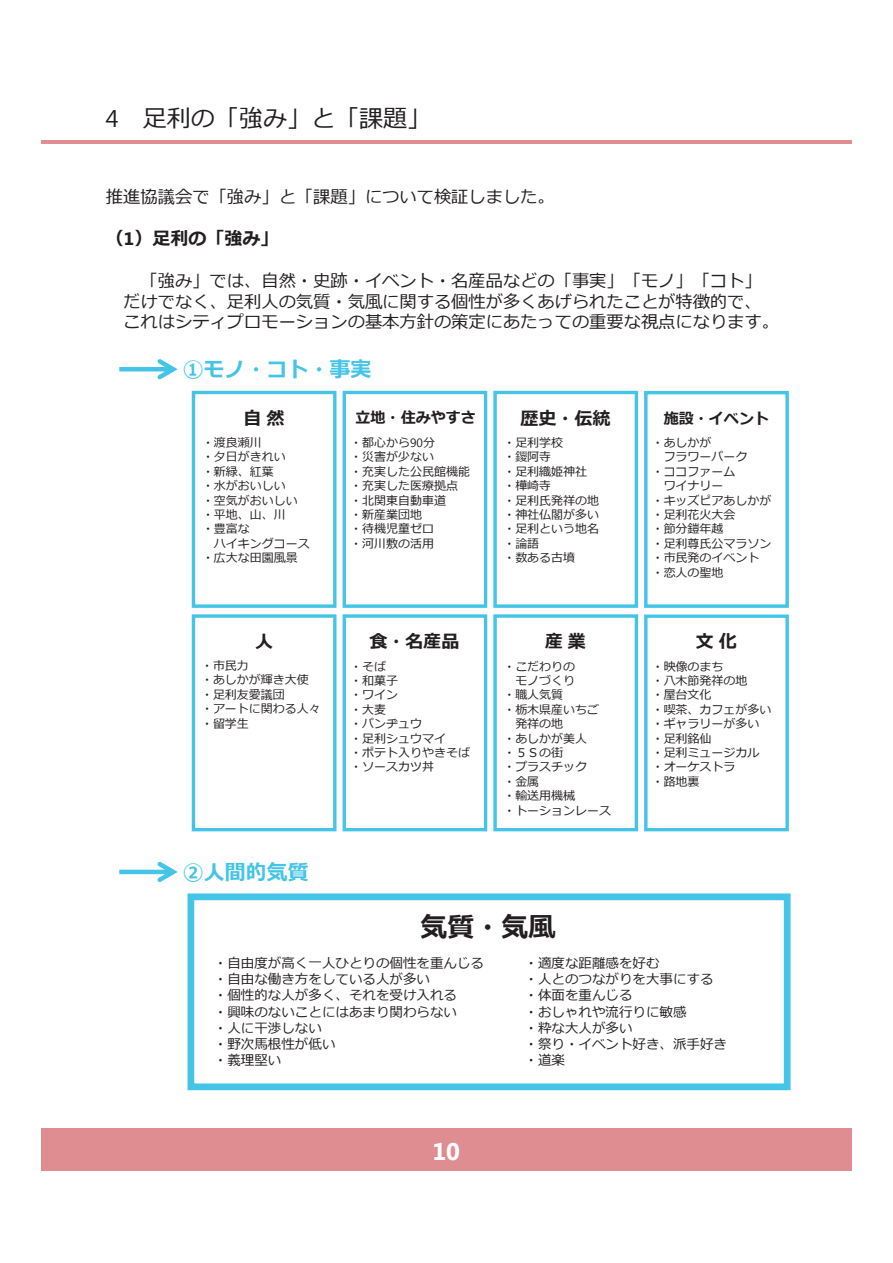
<style>
.page{position:relative;width:893px;height:1263px;background:#fff}
.page>*{position:absolute;margin:0;border:0;box-sizing:border-box;transform-origin:0 0}
.t1{font:700 27px "Meiryo";color:#231f20}
.t2{font:24px "Meiryo";color:#231f20}
.t3{font:700 24px "Segoe UI";color:#fff}
.t4{font:700 21px "Meiryo";color:#44c4e6}
.t5{font:700 18px "Meiryo";color:#231f20}
.t6{font:17.25px/20.7px "Meiryo";color:#231f20}
.t7{font:700 15px "Meiryo";color:#231f20}
.t8{font:13.5px/16.2px "Meiryo";color:#231f20}
.t9{font:12px/14.4px "Meiryo";color:#231f20}
.s1{font-family:"Segoe UI"}
</style>
<div class="page">
<div style="left:41px;top:1128px;width:810px;height:43px;background:#e08d91"></div>
<hr style="left:41px;top:140px;width:810px;height:3px;background:#e08d91">
<svg style="left:119px;top:359px;width:59px;height:21px"></svg>
<svg style="left:192px;top:391px;width:144px;height:217px"></svg>
<svg style="left:343px;top:391px;width:144px;height:217px"></svg>
<svg style="left:493px;top:391px;width:145px;height:217px"></svg>
<svg style="left:644px;top:391px;width:145px;height:217px"></svg>
<svg style="left:192px;top:614px;width:144px;height:217px"></svg>
<svg style="left:343px;top:614px;width:144px;height:217px"></svg>
<svg style="left:493px;top:614px;width:145px;height:217px"></svg>
<svg style="left:644px;top:614px;width:145px;height:217px"></svg>
<svg style="left:119px;top:861px;width:59px;height:21px"></svg>
<svg style="left:188px;top:893px;width:603px;height:197px"></svg>
<h2 class="t2" style="left:106px;top:102px;width:327px"><span class="s1">4</span> ⾜利の「強み」と「課題」</h2>
<h3 class="t6" style="left:106px;top:188px;width:450px">推進協議会で「強み」と「課題」について検証しました。</h3>
<h3 class="t5" style="left:106px;top:226px;width:174px">（<span class="s1">1</span>）⾜利の「強み」</h3>
<h3 class="t6" style="left:123px;top:271px;width:657px;text-indent:17px">「強み」では、⾃然・史跡・イベント・名産品などの「事実」「モノ」「コト」だけでなく、⾜利⼈の気質・気風に関する個性が多くあげられたことが特徴的で、これはシティプロモーションの基本方針の策定にあたっての重要な視点になります。</h3>
<h3 class="t4" style="left:183px;top:355px;width:190px">①モノ・コト・事実</h3>
<h3 class="t5" style="left:244px;top:406px;width:42px">⾃ 然</h3>
<p class="t9" style="left:202px;top:436px;width:97px">・渡良瀬川<br>・夕⽇がきれい・新緑、紅葉<br>・水がおいしい・空気がおいしい・平地、山、川・豊富な</p>
<p class="t9" style="left:202px;top:537px;width:109px;text-indent:12px">ハイキングコース・広⼤な⽥園風景</p>
<p class="t7" style="left:356px;top:407px;width:122px">⽴地・住みやすさ</p>
<p class="t9" style="left:350px;top:436px;width:121px">・都心から<span class="s1">90</span>分<br>・災害が少ない<br>・充実した公⺠館機能・充実した医療拠点・北関東⾃動⾞道<br>・新産業団地<br>・待機児童ゼロ<br>・河川敷の活用</p>
<h3 class="t5" style="left:521px;top:406px;width:91px">歴史・伝統</h3>
<p class="t9" style="left:503px;top:436px;width:97px">・⾜利学校<br>・鑁阿寺<br>・⾜利織姫神社・樺崎寺<br>・⾜利⽒発祥の地・神社仏閣が多い・⾜利という地名・論語<br>・数ある古墳</p>
<p class="t7" style="left:664px;top:408px;width:107px">施設・イベント</p>
<p class="t9" style="left:652px;top:436px;width:61px">・あしかが</p>
<p class="t9" style="left:664px;top:450px;width:85px">フラワーパーク</p>
<p class="t9" style="left:652px;top:465px;width:85px">・ココファーム</p>
<p class="t9" style="left:664px;top:479px;width:61px">ワイナリー</p>
<p class="t9" style="left:652px;top:494px;width:121px">・キッズピアあしかが</p>
<p class="t9" style="left:652px;top:508px;width:85px">・⾜利花火⼤会</p>
<p class="t9" style="left:652px;top:522px;width:73px">・節分鎧年越</p>
<p class="t9" style="left:652px;top:537px;width:121px">・⾜利尊⽒公マラソン</p>
<p class="t9" style="left:652px;top:551px;width:109px">・市⺠発のイベント</p>
<p class="t9" style="left:652px;top:566px;width:73px">・恋⼈の聖地</p>
<h3 class="t5" style="left:369px;top:629px;width:91px">食・名産品</h3>
<h3 class="t5" style="left:696px;top:629px;width:42px">文化</h3>
<h3 class="t5" style="left:545px;top:629px;width:42px">産業</h3>
<p class="t9" style="left:503px;top:660px;width:73px">・こだわりの</p>
<p class="t9" style="left:515px;top:674px;width:61px">モノづくり</p>
<p class="t9" style="left:503px;top:688px;width:61px">・職⼈気質</p>
<p class="t9" style="left:503px;top:703px;width:97px">・栃⽊県産いちご</p>
<p class="t9" style="left:515px;top:717px;width:49px">発祥の地</p>
<p class="t9" style="left:503px;top:732px;width:85px">・あしかが美⼈</p>
<p class="t9" style="left:503px;top:746px;width:61px">・５Ｓの街</p>
<p class="t9" style="left:503px;top:760px;width:85px">・プラスチック</p>
<p class="t9" style="left:503px;top:775px;width:37px">・⾦属</p>
<p class="t9" style="left:503px;top:789px;width:73px">・輸送用機械</p>
<p class="t9" style="left:503px;top:804px;width:109px">・トーションレース</p>
<h3 class="t5" style="left:255px;top:629px;width:19px">⼈</h3>
<p class="t9" style="left:201px;top:659px;width:121px">・市⺠⼒<br>・あしかが輝き⼤使・⾜利友愛議団<br>・アートに関わる⼈々・留学⽣</p>
<p class="t9" style="left:350px;top:660px;width:121px">・そば<br>・和菓子<br>・ワイン<br>・⼤⻨<br>・パンヂュウ<br>・⾜利シュウマイ<br>・ポテト入りやきそば・ソースカツ丼</p>
<p class="t9" style="left:652px;top:660px;width:121px">・映像のまち<br>・八⽊節発祥の地<br>・屋台⽂化<br>・喫茶、カフェが多い・ギャラリーが多い・⾜利銘仙<br>・⾜利ミュージカル・オーケストラ<br>・路地裏</p>
<h3 class="t4" style="left:183px;top:857px;width:127px">②⼈間的気質</h3>
<h1 class="t1" style="left:421px;top:909px;width:136px">気質・気風</h1>
<p class="t8" style="left:214px;top:955px;width:271px">・⾃由度が⾼く⼀⼈ひとりの個性を重んじる・⾃由な働き方をしている⼈が多い<br>・個性的な⼈が多く、それを受け入れる<br>・興味のないことにはあまり関わらない・⼈に干渉しない<br>・野次⾺根性が低い<br>・義理堅い</p>
<p class="t8" style="left:525px;top:955px;width:204px">・適度な距離感を好む<br>・⼈とのつながりを⼤事にする・体面を重んじる<br>・おしゃれや流⾏りに敏感<br>・粋な⼤⼈が多い<br>・祭り・イベント好き、派手好き・道楽</p>
<h2 class="t3" style="left:432px;top:1134px;width:29px">10</h2>
</div>
